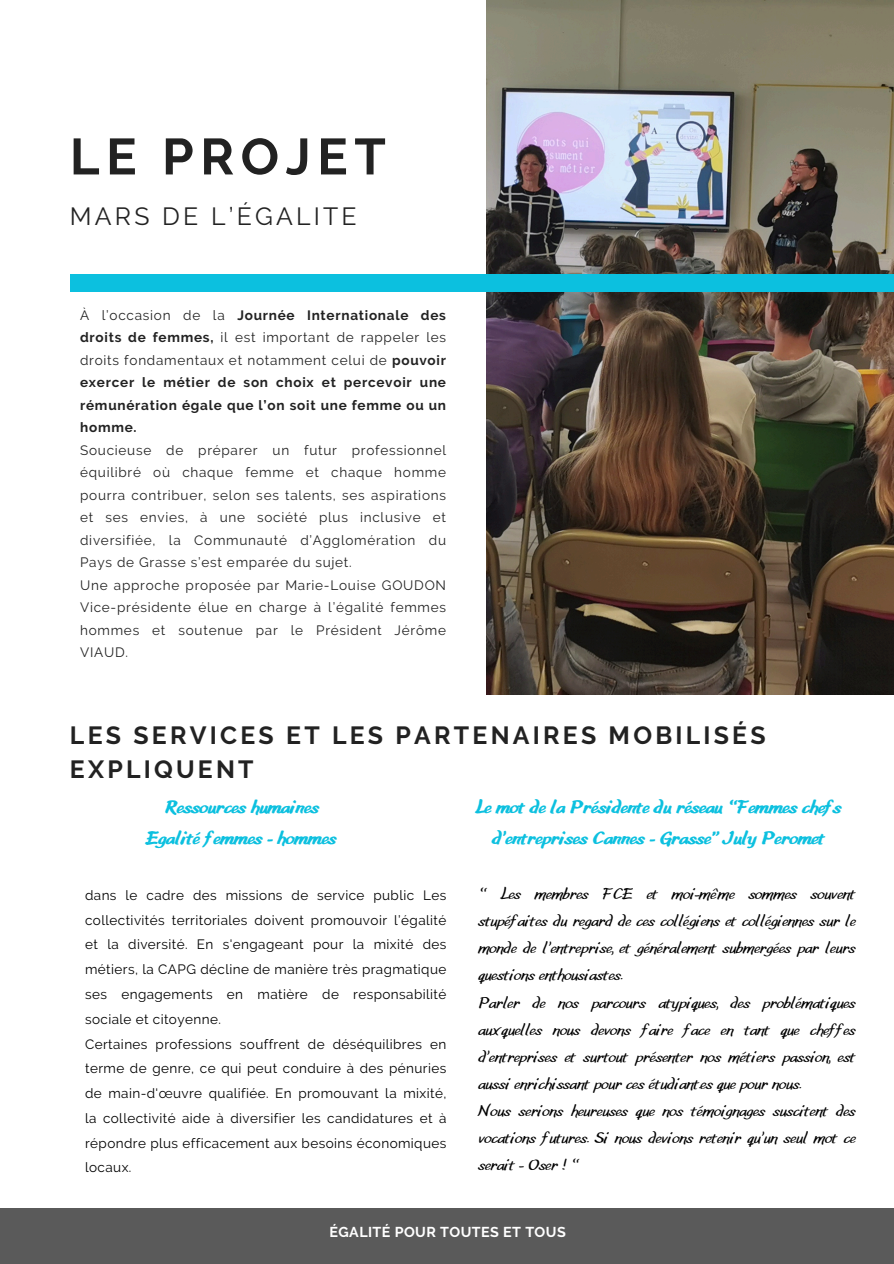
<style>
.page{position:relative;width:894px;height:1264px;background:#fff}
.page>*{position:absolute;margin:0;border:0;box-sizing:border-box;transform-origin:0 0}
.t1{font:700 50.7px "Raleway";letter-spacing:.13em;color:#222}
.t2{font:700 24.75px/33.8px "Raleway";letter-spacing:.13em;color:#222}
.t3{font:24.75px "Raleway";letter-spacing:.13em;color:#222}
.t4{font:700 18.75px/30.3px "Leo Hand";letter-spacing:.03em;color:#0cc0df;text-align:center}
.t5{font:16.5px/27px "Leo Hand";letter-spacing:.03em;color:#000}
.t6{font:700 14.25px "Raleway";letter-spacing:.03em;color:#fff}
.t7{font:13.5px/24.8px "Raleway";letter-spacing:.03em;color:#000;text-align:justify}
.t8{font:13.5px/22.5px "Raleway";letter-spacing:.055em;color:#222;text-align:justify}
.t9{font:700 13.5px/22.5px "Raleway";letter-spacing:.055em;color:#222;text-align:justify}
.s1{font-weight:400}
</style>
<div class="page">
<img style="left:486px;top:0;width:407px;height:694px">
<div style="left:70px;top:275px;width:823px;height:17px;background:#0cc0df"></div>
<div style="left:0;top:1208px;width:893px;height:55px;background:#5a5a5a"></div>
<h1 class="t1" style="left:70px;top:127px;width:317px">LE PROJET</h1>
<h3 class="t3" style="left:70px;top:201px;width:288px">MARS DE L’ÉGALITE</h3>
<p class="t9" style="left:80px;top:304px;width:367px"><span class="s1">À l’occasion de la</span> Journée Internationale des droits de femmes, <span class="s1">il est important de rappeler les droits fondamentaux et notamment celui de</span> pouvoir exercer le métier de son choix et percevoir une rémunération égale que l’on soit une femme ou un homme.</p>
<p class="t8" style="left:80px;top:439px;width:367px">Soucieuse de préparer un futur professionnel équilibré où chaque femme et chaque homme pourra contribuer, selon ses talents, ses aspirations et ses envies, à une société plus inclusive et diversifiée, la Communauté d’Agglomération du Pays de Grasse s’est emparée du sujet.</p>
<p class="t8" style="left:80px;top:574px;width:367px">Une approche proposée par Marie-Louise GOUDON Vice-présidente élue en charge à l’égalité femmes hommes et soutenue par le Président Jérôme VIAUD.</p>
<h4 class="t2" style="left:70px;top:718px;width:697px">LES SERVICES ET LES PARTENAIRES MOBILISÉS<br>EXPLIQUENT</h4>
<h4 class="t4" style="left:475px;top:791px;width:366px">Le mot de la Présidente du réseau “Femmes chefs d’entreprises Cannes - Grasse” July Peromet</h4>
<p class="t4" style="left:147px;top:791px;width:190px">Ressources humaines<br>Egalité femmes - hommes</p>
<p class="t7" style="left:85px;top:882px;width:362px">dans le cadre des missions de service public Les collectivités territoriales doivent promouvoir l’égalité et la diversité. En s'engageant pour la mixité des métiers, la CAPG décline de manière très pragmatique ses engagements en matière de responsabilité sociale et citoyenne.</p>
<p class="t7" style="left:85px;top:1031px;width:362px">Certaines professions souffrent de déséquilibres en terme de genre, ce qui peut conduire à des pénuries de main-d'œuvre qualifiée. En promouvant la mixité, la collectivité aide à diversifier les candidatures et à répondre plus efficacement aux besoins économiques locaux.</p>
<h5 class="t5" style="left:478px;top:880px;width:378px">“ Les membres FCE et moi-même sommes souvent stupéfaites du regard de ces collégiens et collégiennes sur le monde de l’entreprise, et généralement submergées par leurs questions enthousiastes.<br>Parler de nos parcours atypiques, des problématiques auxquelles nous devons faire face en tant que cheffes d’entreprises et surtout présenter nos métiers passion, est aussi enrichissant pour ces étudiant.es que pour nous.<br>Nous serions heureuses que nos témoignages suscitent des vocations futures. Si nous devions retenir qu’un seul mot ce serait - Oser ! “</h5>
<h2 class="t6" style="left:329px;top:1223px;width:238px">ÉGALITÉ POUR TOUTES ET TOUS</h2>
</div>
